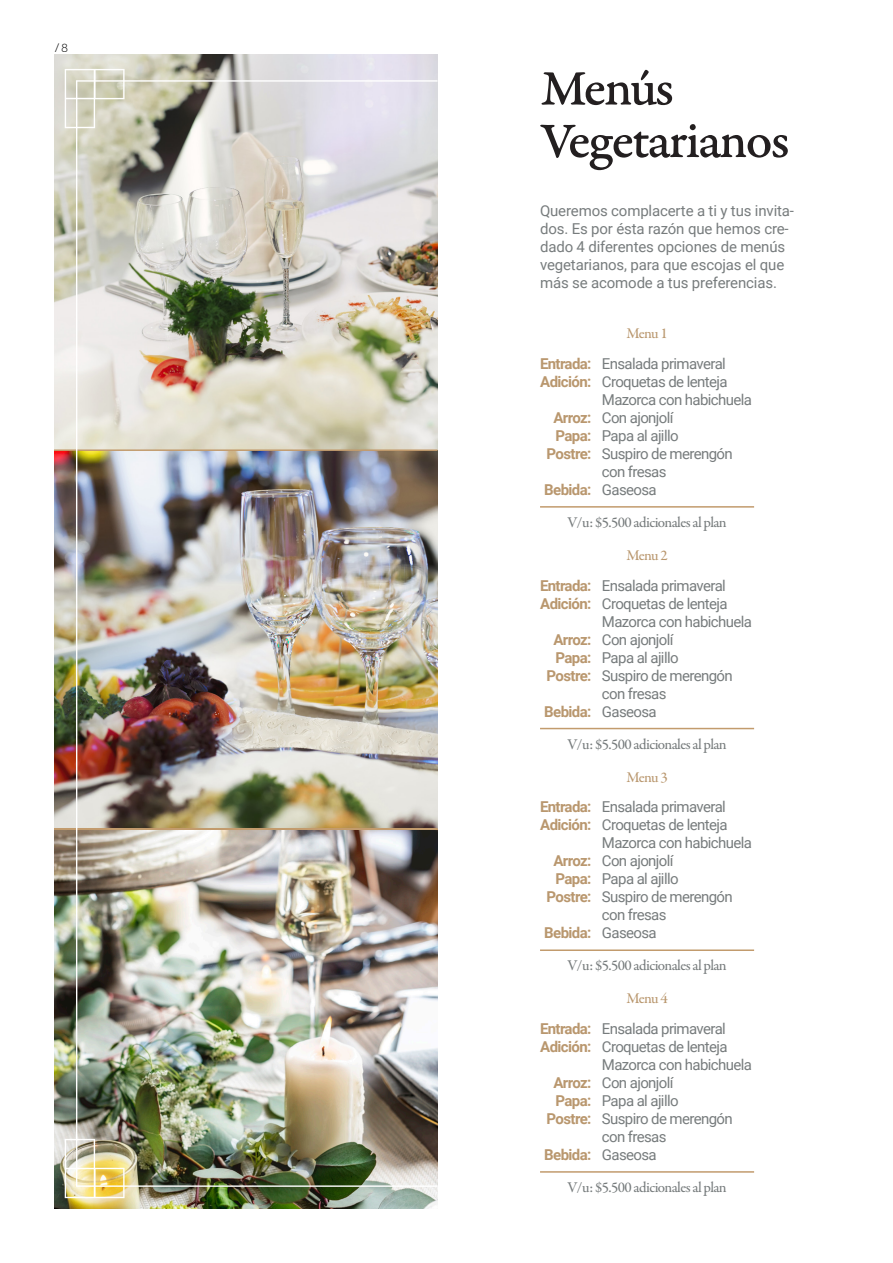
<style>
.page{position:relative;width:893px;height:1263px;background:#fff}
.page>*{position:absolute;margin:0;border:0;box-sizing:border-box;transform-origin:0 0}
.Titulo_G1_1{font:52.5px/52.5px "Garamond Premr Pro Med Capt";letter-spacing:-.04em;color:#231f20}
.Texto_T2_1{font:15px/18px "Roboto";letter-spacing:-.04em;color:#777c7d}
.Texto_T2_1-2{font:15px/18px "Roboto";letter-spacing:-.01em;color:#777c7d}
.Texto_T4_1{font:700 15px "Roboto";letter-spacing:-.04em;color:#b9976e}
.General_1{font:15px/18px "Roboto";letter-spacing:-.04em;color:#777c7d}
.Titulo_P2_1{font:500 15px "Garamond Premr Pro";letter-spacing:-.04em;color:#777c7d}
.General_1-2{font:700 15px "Roboto";letter-spacing:-.04em;color:#b9976e}
.Texto_T1_1{font:500 15px "Garamond Premr Pro";letter-spacing:-.055em;color:#b9976e}
.t1{font:300 12px "Syabil";color:#000001}
</style>
<div class="page">
<img style="left:54px;top:54px;width:383px;height:395px">
<img style="left:54px;top:451px;width:11px;height:377px">
<img style="left:54px;top:829px;width:383px;height:380px">
<hr style="left:54px;top:449px;width:383px;height:2px;background:#c29b6d">
<hr style="left:54px;top:828px;width:383px;height:1px;background:#c29b6d">
<img style="left:65px;top:69px;width:372px;height:1129px">
<hr style="left:540px;top:506px;width:214px;height:2px;background:#c29b6d">
<hr style="left:540px;top:728px;width:214px;height:1px;background:#c29b6d">
<hr style="left:540px;top:949px;width:214px;height:2px;background:#c29b6d">
<hr style="left:540px;top:1171px;width:214px;height:2px;background:#c29b6d">
<p class="t1" style="left:55px;top:40px;width:15px">/ 8</p>
<p class="Titulo_G1_1" style="left:540px;top:63px;width:251px">Menús<br>Vegetarianos</p>
<p class="Texto_T2_1-2" style="left:540px;top:201px;width:256px">Queremos complacerte a ti y tus invita&shy;dos. Es por ésta razón que hemos cre&shy;dado 4 diferentes opciones de menús vegetarianos, para que escojas el que más se acomode a tus preferencias.</p>
<p class="Texto_T1_1" style="left:626px;top:325px;width:43px">Menu 1</p>
<p class="Texto_T4_1" style="left:540px;top:353px;width:53px">Entrada:</p>
<p class="Texto_T4_1" style="left:540px;top:371px;width:53px">Adición:</p>
<p class="Texto_T4_1" style="left:553px;top:407px;width:40px">Arroz:</p>
<p class="Texto_T4_1" style="left:555px;top:425px;width:37px">Papa:</p>
<p class="Texto_T4_1" style="left:547px;top:443px;width:46px">Postre:</p>
<p class="Texto_T4_1" style="left:544px;top:479px;width:49px">Bebida:</p>
<p class="Titulo_P2_1" style="left:567px;top:513px;width:161px">V/u: $5.500 adicionales al plan</p>
<p class="Texto_T2_1" style="left:602px;top:354px;width:126px">Ensalada primaveral</p>
<p class="Texto_T2_1" style="left:602px;top:372px;width:127px">Croquetas de lenteja</p>
<p class="Texto_T2_1" style="left:602px;top:390px;width:152px">Mazorca con habichuela</p>
<p class="Texto_T2_1" style="left:602px;top:408px;width:73px">Con ajonjolí</p>
<p class="Texto_T2_1" style="left:602px;top:426px;width:78px">Papa al ajillo</p>
<p class="Texto_T2_1" style="left:602px;top:444px;width:132px">Suspiro de merengón con fresas</p>
<p class="Texto_T2_1" style="left:602px;top:480px;width:56px">Gaseosa</p>
<p class="Texto_T4_1" style="left:540px;top:575px;width:53px">Entrada:</p>
<p class="Texto_T4_1" style="left:540px;top:593px;width:53px">Adición:</p>
<p class="Texto_T4_1" style="left:553px;top:629px;width:40px">Arroz:</p>
<p class="Texto_T4_1" style="left:555px;top:647px;width:37px">Papa:</p>
<p class="Texto_T4_1" style="left:547px;top:665px;width:46px">Postre:</p>
<p class="Texto_T4_1" style="left:544px;top:701px;width:49px">Bebida:</p>
<p class="Texto_T1_1" style="left:626px;top:546px;width:43px">Menu 2</p>
<p class="Texto_T2_1" style="left:602px;top:576px;width:126px">Ensalada primaveral</p>
<p class="Texto_T2_1" style="left:602px;top:594px;width:127px">Croquetas de lenteja</p>
<p class="Texto_T2_1" style="left:602px;top:612px;width:152px">Mazorca con habichuela</p>
<p class="Texto_T2_1" style="left:602px;top:630px;width:73px">Con ajonjolí</p>
<p class="Texto_T2_1" style="left:602px;top:648px;width:78px">Papa al ajillo</p>
<p class="Texto_T2_1" style="left:602px;top:666px;width:132px">Suspiro de merengón con fresas</p>
<p class="Texto_T2_1" style="left:602px;top:702px;width:56px">Gaseosa</p>
<p class="Titulo_P2_1" style="left:567px;top:735px;width:161px">V/u: $5.500 adicionales al plan</p>
<p class="Texto_T1_1" style="left:626px;top:768px;width:43px">Menu 3</p>
<p class="Texto_T2_1" style="left:602px;top:797px;width:126px">Ensalada primaveral</p>
<p class="Texto_T2_1" style="left:602px;top:815px;width:127px">Croquetas de lenteja</p>
<p class="Texto_T2_1" style="left:602px;top:833px;width:152px">Mazorca con habichuela</p>
<p class="Texto_T2_1" style="left:602px;top:851px;width:73px">Con ajonjolí</p>
<p class="Texto_T2_1" style="left:602px;top:869px;width:78px">Papa al ajillo</p>
<p class="Texto_T2_1" style="left:602px;top:887px;width:132px">Suspiro de merengón con fresas</p>
<p class="Texto_T2_1" style="left:602px;top:923px;width:56px">Gaseosa</p>
<p class="Texto_T4_1" style="left:540px;top:796px;width:53px">Entrada:</p>
<p class="Texto_T4_1" style="left:540px;top:814px;width:53px">Adición:</p>
<p class="Texto_T4_1" style="left:553px;top:850px;width:40px">Arroz:</p>
<p class="Texto_T4_1" style="left:555px;top:868px;width:37px">Papa:</p>
<p class="Texto_T4_1" style="left:547px;top:886px;width:46px">Postre:</p>
<p class="Texto_T4_1" style="left:544px;top:922px;width:49px">Bebida:</p>
<p class="Titulo_P2_1" style="left:567px;top:957px;width:161px">V/u: $5.500 adicionales al plan</p>
<p class="Texto_T1_1" style="left:626px;top:990px;width:43px">Menu 4</p>
<p class="General_1" style="left:602px;top:1019px;width:126px">Ensalada primaveral</p>
<p class="General_1" style="left:602px;top:1037px;width:127px">Croquetas de lenteja</p>
<p class="General_1" style="left:602px;top:1055px;width:152px">Mazorca con habichuela</p>
<p class="General_1" style="left:602px;top:1073px;width:73px">Con ajonjolí</p>
<p class="General_1" style="left:602px;top:1091px;width:78px">Papa al ajillo</p>
<p class="General_1" style="left:602px;top:1109px;width:132px">Suspiro de merengón con fresas</p>
<p class="General_1" style="left:602px;top:1145px;width:56px">Gaseosa</p>
<p class="General_1-2" style="left:540px;top:1018px;width:53px">Entrada:</p>
<p class="General_1-2" style="left:540px;top:1036px;width:53px">Adición:</p>
<p class="General_1-2" style="left:553px;top:1072px;width:40px">Arroz:</p>
<p class="General_1-2" style="left:555px;top:1090px;width:37px">Papa:</p>
<p class="General_1-2" style="left:547px;top:1108px;width:46px">Postre:</p>
<p class="General_1-2" style="left:544px;top:1144px;width:49px">Bebida:</p>
<p class="Titulo_P2_1" style="left:567px;top:1178px;width:161px">V/u: $5.500 adicionales al plan</p>
</div>
